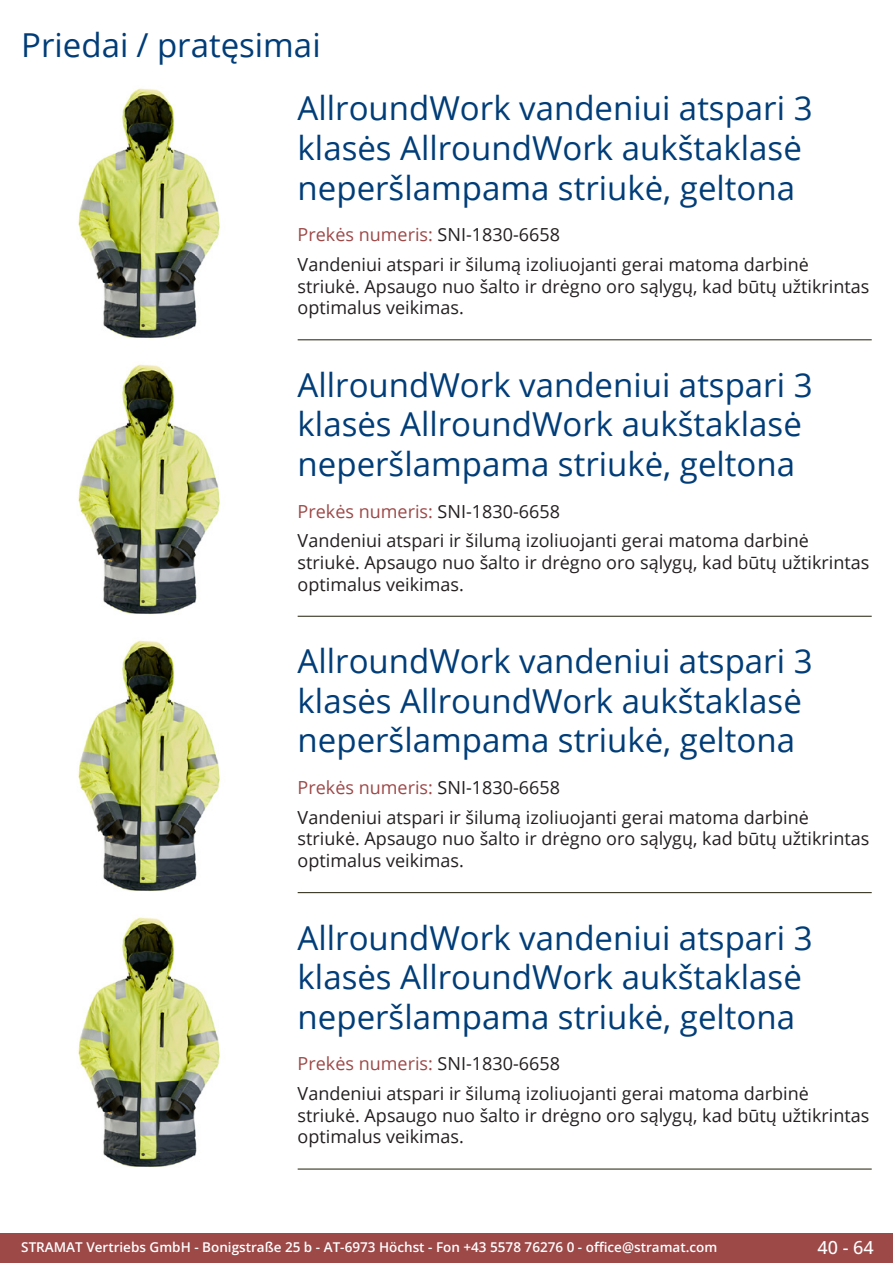
<style>
.page{position:relative;width:893px;height:1263px;background:#fff}
.page>*{position:absolute;margin:0;border:0;box-sizing:border-box;transform-origin:0 0}
.Produkttitel{font:33px/39.6px "Open Sans";color:#003d78}
.RastTitel{font:33px "Open Sans";color:#003d78}
.Beschreibung_Text{font:18px/21.6px "Open Sans";color:#231f20}
.TechDaten_Überschrif{font:18px "Open Sans";color:#9c4948}
.t1{font:500 18px "Open Sans";color:#fff}
.t2{font:600 13.5px "Open Sans";color:#fff}
.s1{color:#231f20}
</style>
<div class="page">
<div style="left:0;top:1233px;width:893px;height:30px;background:#9c4948"></div>
<hr style="left:298px;top:340px;width:574px;height:1px;background:#201d08">
<hr style="left:298px;top:616px;width:574px;height:1px;background:#201d08">
<hr style="left:298px;top:892px;width:574px;height:1px;background:#201d08">
<hr style="left:298px;top:1169px;width:574px;height:1px;background:#201d08">
<img style="left:78px;top:88px;width:142px;height:251px">
<img style="left:78px;top:364px;width:142px;height:251px">
<img style="left:78px;top:640px;width:142px;height:252px">
<img style="left:78px;top:917px;width:142px;height:251px">
<p class="RastTitel" style="left:21px;top:22px;width:301px">Priedai / pratęsimai</p>
<p class="Produkttitel" style="left:298px;top:88px;width:516px">AllroundWork vandeniui atspari 3 klasės AllroundWork aukštaklasė neperšlampama striukė, geltona</p>
<p class="TechDaten_Überschrif" style="left:298px;top:222px;width:264px">Prekės numeris: <span class="s1">SNI-1830-6658</span></p>
<p class="Beschreibung_Text" style="left:298px;top:253px;width:573px">Vandeniui atspari ir šilumą izoliuojanti gerai matoma darbinė striukė. Apsaugo nuo šalto ir drėgno oro sąlygų, kad būtų užtikrintas optimalus veikimas.</p>
<p class="Produkttitel" style="left:298px;top:364px;width:516px">AllroundWork vandeniui atspari 3 klasės AllroundWork aukštaklasė neperšlampama striukė, geltona</p>
<p class="TechDaten_Überschrif" style="left:298px;top:499px;width:264px">Prekės numeris: <span class="s1">SNI-1830-6658</span></p>
<p class="Beschreibung_Text" style="left:298px;top:530px;width:573px">Vandeniui atspari ir šilumą izoliuojanti gerai matoma darbinė striukė. Apsaugo nuo šalto ir drėgno oro sąlygų, kad būtų užtikrintas optimalus veikimas.</p>
<p class="Produkttitel" style="left:298px;top:640px;width:516px">AllroundWork vandeniui atspari 3 klasės AllroundWork aukštaklasė neperšlampama striukė, geltona</p>
<p class="TechDaten_Überschrif" style="left:298px;top:775px;width:264px">Prekės numeris: <span class="s1">SNI-1830-6658</span></p>
<p class="Beschreibung_Text" style="left:298px;top:806px;width:573px">Vandeniui atspari ir šilumą izoliuojanti gerai matoma darbinė striukė. Apsaugo nuo šalto ir drėgno oro sąlygų, kad būtų užtikrintas optimalus veikimas.</p>
<p class="Produkttitel" style="left:298px;top:917px;width:516px">AllroundWork vandeniui atspari 3 klasės AllroundWork aukštaklasė neperšlampama striukė, geltona</p>
<p class="TechDaten_Überschrif" style="left:298px;top:1051px;width:264px">Prekės numeris: <span class="s1">SNI-1830-6658</span></p>
<p class="Beschreibung_Text" style="left:298px;top:1082px;width:573px">Vandeniui atspari ir šilumą izoliuojanti gerai matoma darbinė striukė. Apsaugo nuo šalto ir drėgno oro sąlygų, kad būtų užtikrintas optimalus veikimas.</p>
<p class="t2" style="left:21px;top:1238px;width:698px">STRAMAT Vertriebs GmbH - Bonigstraße 25 b - AT-6973 Höchst - Fon +43 5578 76276 0 - office@stramat.com</p>
<p class="t1" style="left:817px;top:1234px;width:58px">40 - 64</p>
</div>
